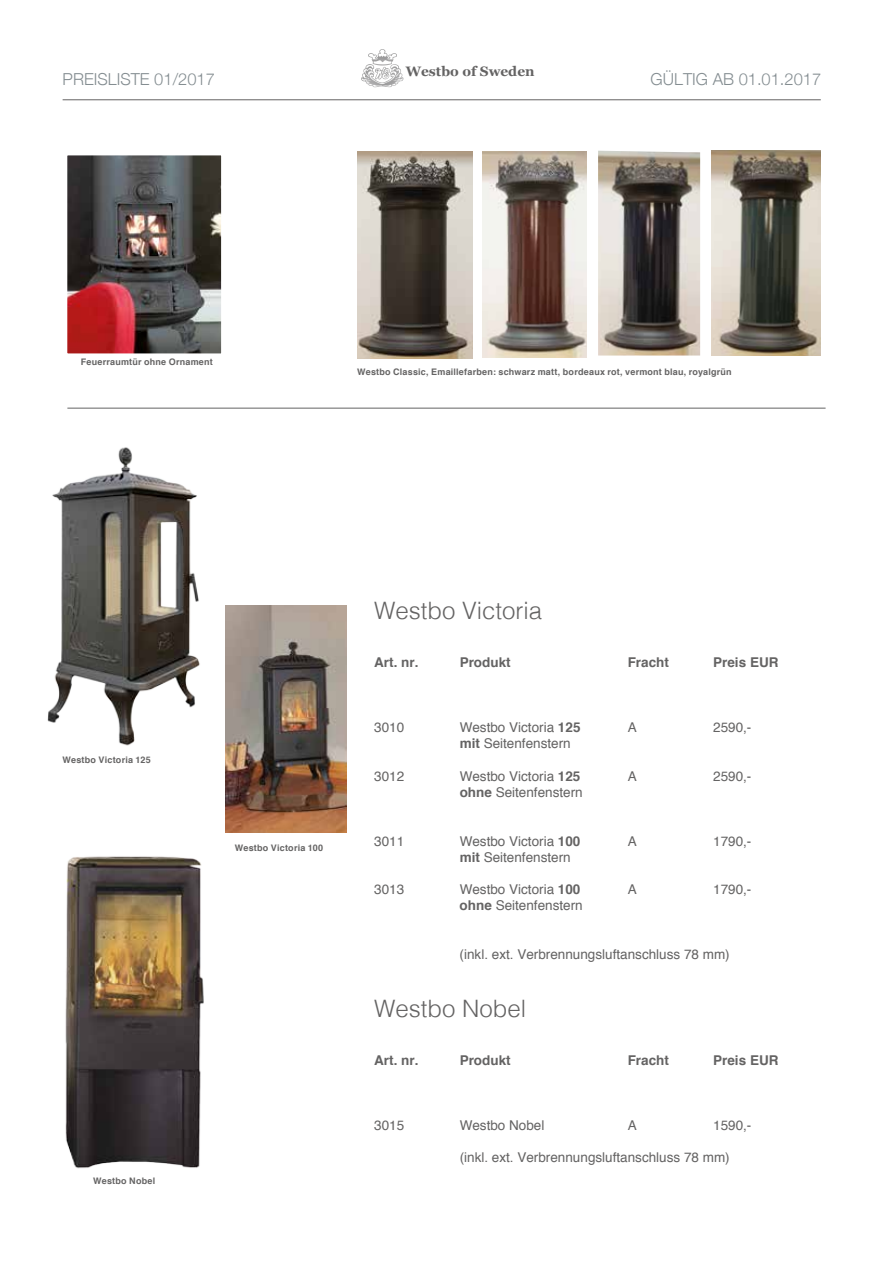
<style>
.page{position:relative;width:893px;height:1263px;background:#fff}
.page>*{position:absolute;margin:0;border:0;box-sizing:border-box;transform-origin:0 0}
.t1{font:300 24px "Helvetica";color:#646363}
.t2{font:300 16.5px "Helvetica Neue";color:#848d91}
.t3{font:700 13.65px "Georgia";color:#646363}
.t4{font:13.5px "Helvetica";color:#646363}
.t5{font:700 13.5px "Helvetica";color:#646363}
.t6{font:700 9px "Helvetica";letter-spacing:.025em;color:#646363}
.s1{font-weight:700}
</style>
<div class="page">
<hr style="left:63px;top:99px;width:758px;height:1px;background:#646363">
<img style="left:69px;top:157px;width:151px;height:195px">
<div style="left:63px;top:151px;width:163px;height:207px;border:5px solid #fff"></div>
<img style="left:47px;top:447px;width:153px;height:299px">
<img style="left:226px;top:605px;width:120px;height:227px">
<img style="left:65px;top:856px;width:139px;height:313px">
<img style="left:357px;top:152px;width:115px;height:207px">
<img style="left:483px;top:152px;width:104px;height:205px">
<img style="left:598px;top:151px;width:102px;height:205px">
<img style="left:712px;top:150px;width:109px;height:206px">
<div style="left:360px;top:48px;width:45px;height:43px;background:#000;opacity:.75"></div>
<hr style="left:67px;top:408px;width:759px;height:1px;background:#646363">
<p class="t3" style="left:406px;top:61px;width:130px">Westbo of Sweden</p>
<p class="t2" style="left:63px;top:66px;width:154px">PREISLISTE 01/2017</p>
<p class="t2" style="left:651px;top:66px;width:172px">GÜLTIG AB 01.01.2017</p>
<p class="t6" style="left:81px;top:354px;width:134px">Feuerraumtür ohne Ornament</p>
<p class="t6" style="left:357px;top:364px;width:376px">Westbo Classic, Emaillefarben: schwarz matt, bordeaux rot, vermont blau, royalgrün</p>
<p class="t6" style="left:63px;top:752px;width:90px">Westbo Victoria 125</p>
<p class="t6" style="left:93px;top:1173px;width:64px">Westbo Nobel</p>
<p class="t6" style="left:235px;top:840px;width:90px">Westbo Victoria 100</p>
<h1 class="t1" style="left:374px;top:590px;width:170px">Westbo Victoria</h1>
<p class="t5" style="left:374px;top:652px;width:46px">Art. nr.</p>
<p class="t5" style="left:460px;top:652px;width:53px">Produkt</p>
<p class="t5" style="left:628px;top:652px;width:43px">Fracht</p>
<p class="t5" style="left:713px;top:652px;width:67px">Preis EUR</p>
<p class="t4" style="left:374px;top:717px;width:32px">3010</p>
<p class="t4" style="left:460px;top:717px;width:122px">Westbo Victoria <span class="s1">125</span></p>
<p class="t4" style="left:628px;top:717px;width:11px">A</p>
<p class="t4" style="left:713px;top:717px;width:40px">2590,-</p>
<p class="t4" style="left:460px;top:733px;width:113px"><span class="s1">mit</span> Seitenfenstern</p>
<p class="t4" style="left:374px;top:766px;width:32px">3012</p>
<p class="t4" style="left:460px;top:766px;width:122px">Westbo Victoria <span class="s1">125</span></p>
<p class="t4" style="left:628px;top:766px;width:11px">A</p>
<p class="t4" style="left:713px;top:766px;width:40px">2590,-</p>
<p class="t4" style="left:460px;top:782px;width:125px"><span class="s1">ohne</span> Seitenfenstern</p>
<p class="t4" style="left:374px;top:830px;width:32px">3011</p>
<p class="t4" style="left:460px;top:830px;width:122px">Westbo Victoria <span class="s1">100</span></p>
<p class="t4" style="left:628px;top:830px;width:11px">A</p>
<p class="t4" style="left:713px;top:830px;width:40px">1790,-</p>
<p class="t4" style="left:460px;top:847px;width:113px"><span class="s1">mit</span> Seitenfenstern</p>
<p class="t4" style="left:374px;top:879px;width:32px">3013</p>
<p class="t4" style="left:460px;top:879px;width:122px">Westbo Victoria <span class="s1">100</span></p>
<p class="t4" style="left:628px;top:879px;width:11px">A</p>
<p class="t4" style="left:713px;top:879px;width:40px">1790,-</p>
<p class="t4" style="left:460px;top:895px;width:125px"><span class="s1">ohne</span> Seitenfenstern</p>
<p class="t4" style="left:460px;top:944px;width:272px">(inkl. ext. Verbrennungsluftanschluss 78 mm)</p>
<h1 class="t1" style="left:374px;top:988px;width:154px">Westbo Nobel</h1>
<p class="t5" style="left:374px;top:1049px;width:46px">Art. nr.</p>
<p class="t5" style="left:460px;top:1049px;width:53px">Produkt</p>
<p class="t5" style="left:628px;top:1049px;width:43px">Fracht</p>
<p class="t5" style="left:713px;top:1049px;width:67px">Preis EUR</p>
<p class="t4" style="left:374px;top:1115px;width:32px">3015</p>
<p class="t4" style="left:460px;top:1115px;width:86px">Westbo Nobel</p>
<p class="t4" style="left:628px;top:1115px;width:11px">A</p>
<p class="t4" style="left:713px;top:1115px;width:40px">1590,-</p>
<p class="t4" style="left:460px;top:1147px;width:272px">(inkl. ext. Verbrennungsluftanschluss 78 mm)</p>
</div>
